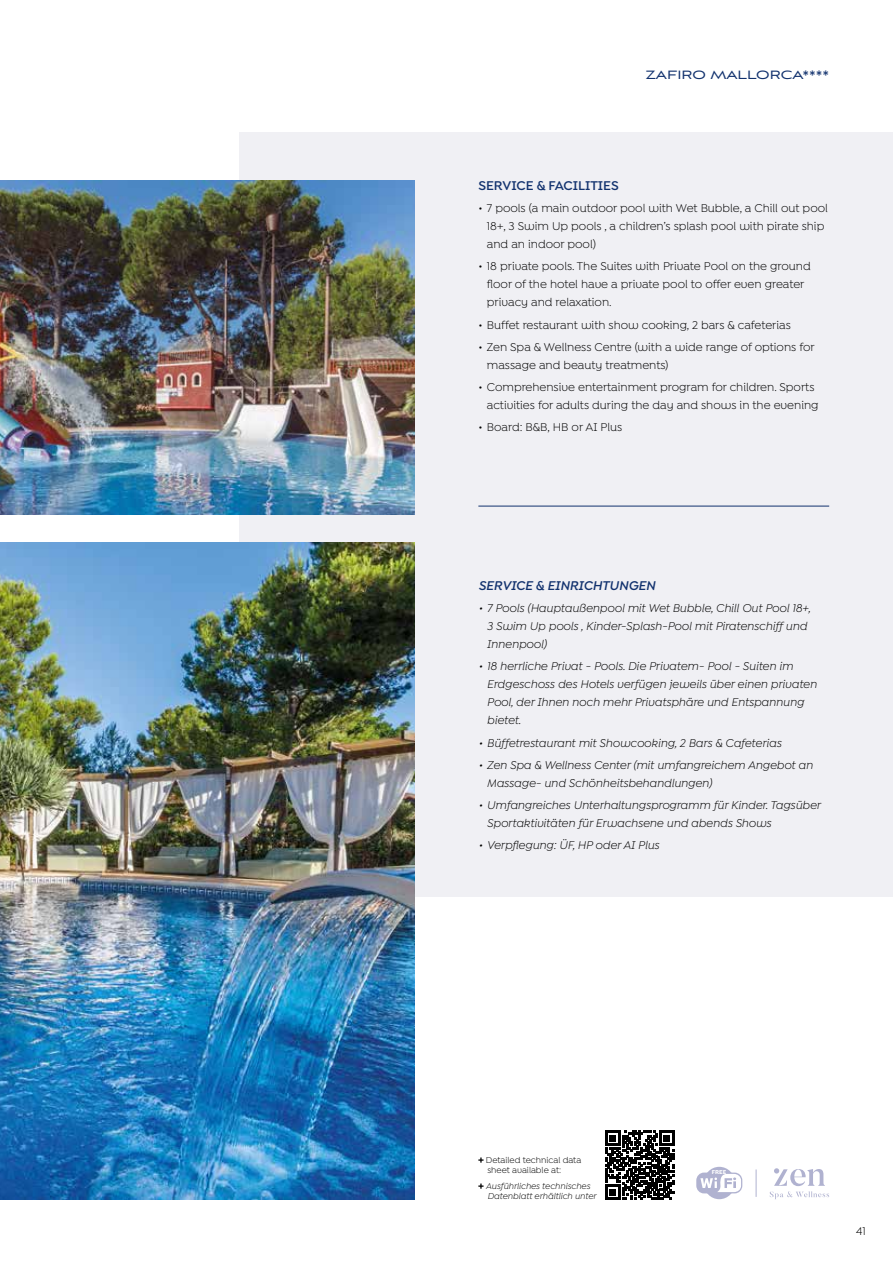
<style>
.page{position:relative;width:893px;height:1263px;background:#fff}
.page>*{position:absolute;margin:0;border:0;box-sizing:border-box;transform-origin:0 0}
.t1{font:15px "Aviano Sans";color:#12326e}
.t2{font:italic 600 13.5px "Isidora Sans Alt";color:#12326e}
.t3{font:600 13.5px "Isidora Sans Alt";color:#12326e}
.t4{font:italic 12px/18px "Isidora Sans Alt";color:#000}
.t5{font:12px/18px "Isidora Sans Alt";color:#000}
.t6{font:italic 9px/10.5px "Isidora Sans Alt";color:#000}
.t7{font:9px/10.5px "Isidora Sans Alt";color:#000}
.t8{font:700 6px "Isidora Sans Alt";color:#fff}
</style>
<div class="page">
<div style="left:239px;top:132px;width:654px;height:764px;background:#f0f0f4"></div>
<img style="left:0;top:181px;width:414px;height:333px">
<img style="left:0;top:542px;width:415px;height:657px">
<hr style="left:478px;top:506px;width:351px;height:1px;background:#12326e">
<svg style="left:769px;top:1168px;width:60px;height:31px"></svg>
<div style="left:704px;top:1167px;width:31px;height:32px;background:#b0b2d0;border-radius:50%"></div>
<div style="left:696px;top:1172px;width:46px;height:21px;background:#b0b2d0;border-radius:8px"></div>
<svg style="left:700px;top:1174px;width:41px;height:18px"></svg>
<svg style="left:756px;top:1169px;width:1px;height:28px"></svg>
<svg style="left:478px;top:1157px;width:6px;height:6px"></svg>
<svg style="left:478px;top:1183px;width:6px;height:6px"></svg>
<svg style="left:606px;top:1131px;width:68px;height:68px"></svg>
<p class="t1" style="left:646px;top:68px;width:185px">ZAFIRO MALLORCA****</p>
<p class="t3" style="left:478px;top:178px;width:142px">SERVICE &amp; FACILITIES</p>
<p class="t5" style="left:487px;top:199px;width:342px;text-indent:-9px">• 7 pools (a main outdoor pool with Wet Bubble, a Chill out pool<br>18+, 3 Swim Up pools , a children’s splash pool with pirate ship and an indoor pool)</p>
<p class="t5" style="left:487px;top:257px;width:325px;text-indent:-9px">• 18 private pools. The Suites with Private Pool on the ground floor of the hotel have a private pool to offer even greater privacy and relaxation.</p>
<p class="t5" style="left:478px;top:316px;width:314px">• Buffet restaurant with show cooking, 2 bars &amp; cafeterias</p>
<p class="t5" style="left:487px;top:338px;width:329px;text-indent:-9px">• Zen Spa &amp; Wellness Centre (with a wide range of options for massage and beauty treatments)</p>
<p class="t5" style="left:487px;top:378px;width:333px;text-indent:-9px">• Comprehensive entertainment program for children. Sports activities for adults during the day and shows in the evening</p>
<p class="t5" style="left:478px;top:418px;width:145px">• Board: B&amp;B, HB or AI Plus</p>
<p class="t2" style="left:478px;top:577px;width:178px">SERVICE &amp; EINRICHTUNGEN</p>
<p class="t4" style="left:487px;top:599px;width:325px;text-indent:-9px">• 7 Pools (Hauptaußenpool mit Wet Bubble, Chill Out Pool 18+,<br>3 Swim Up pools , Kinder-Splash-Pool mit Piratenschiff und<br>Innenpool)</p>
<p class="t4" style="left:487px;top:657px;width:331px;text-indent:-9px">• 18 herrliche Privat - Pools. Die Privatem- Pool - Suiten im Erdgeschoss des Hotels verfügen jeweils über einen privaten Pool, der Ihnen noch mehr Privatsphäre und Entspannung bietet.</p>
<p class="t4" style="left:478px;top:734px;width:304px">• Büffetrestaurant mit Showcooking, 2 Bars &amp; Cafeterias</p>
<p class="t4" style="left:487px;top:756px;width:327px;text-indent:-9px">• Zen Spa &amp; Wellness Center (mit umfangreichem Angebot an<br>Massage- und Schönheitsbehandlungen)</p>
<p class="t4" style="left:487px;top:796px;width:335px;text-indent:-9px">• Umfangreiches Unterhaltungsprogramm für Kinder. Tagsüber<br>Sportaktivitäten für Erwachsene und abends Shows</p>
<p class="t4" style="left:478px;top:836px;width:182px">• Verpflegung: ÜF, HP oder AI Plus</p>
<p class="t7" style="left:486px;top:1154px;width:97px">Detailed technical data sheet available at:</p>
<p class="t6" style="left:486px;top:1180px;width:112px">Ausführliches technisches<br>Datenblatt erhältlich unter</p>
<p class="t8" style="left:712px;top:1168px;width:16px">FREE</p>
<p class="t5" style="left:856px;top:1222px;width:11px">41</p>
</div>
